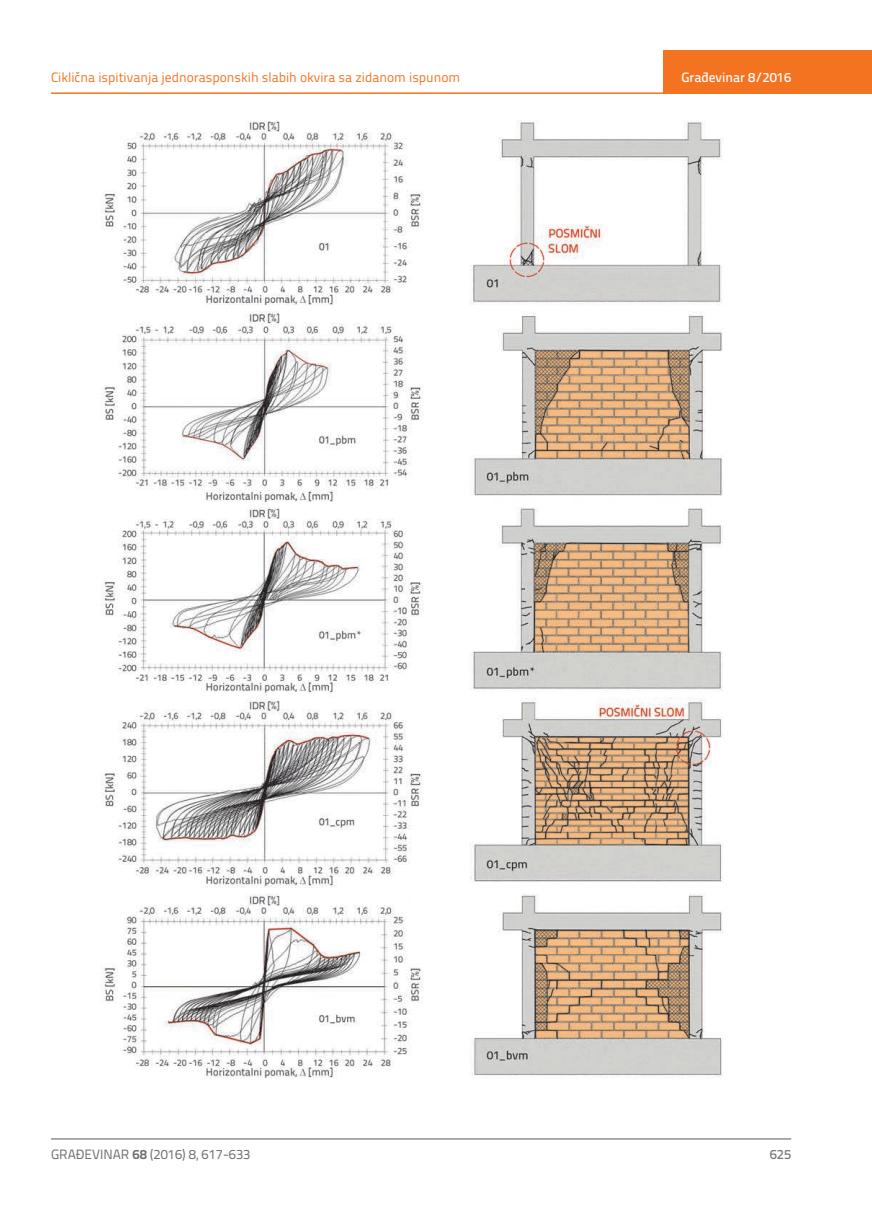
<style>
.page{position:relative;width:872px;height:1212px;background:#fff}
.page>*{position:absolute;margin:0;border:0;box-sizing:border-box;transform-origin:0 0}
.t1{font:13.5px "Titillium Text 22 L";color:#f47321}
.t2{font:13.5px "Titillium Text 22 L";color:#6c6d70}
.t3{font:500 13.5px "Titillium Text 22 L";color:#fff}
.t4{font:500 13.5px "Titillium Text 22 L";color:#787a7d}
.s1{font-weight:700}
</style>
<div class="page">
<hr style="left:51px;top:92px;width:821px;height:2px;background:#f47321">
<div style="left:663px;top:50px;width:209px;height:44px;background:#f47321"></div>
<hr style="left:51px;top:1139px;width:740px;height:1px;background:#57585a">
<img style="left:101px;top:121px;width:622px;height:958px">
<p class="t1" style="left:51px;top:68px;width:411px">Ciklična ispitivanja jednorasponskih slabih okvira sa zidanom ispunom</p>
<p class="t3" style="left:681px;top:67px;width:111px">Građevinar 8/2016</p>
<p class="t2" style="left:51px;top:1144px;width:201px">GRAĐEVINAR <span class="s1">68</span> (2016) 8, 617-633</p>
<p class="t4" style="left:769px;top:1144px;width:23px">625</p>
</div>
